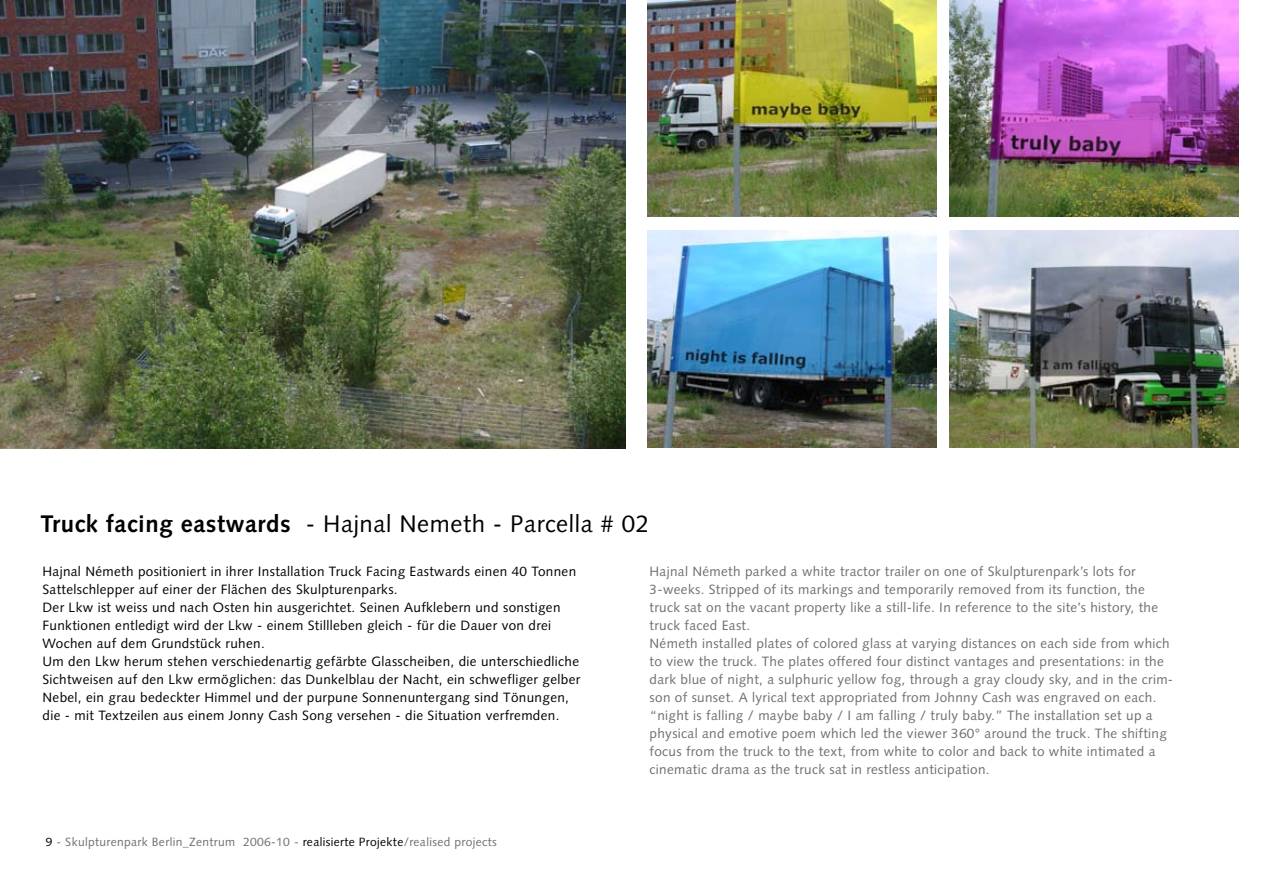
<style>
.page{position:relative;width:1263px;height:893px;background:#fff}
.page>*{position:absolute;margin:0;border:0;box-sizing:border-box;transform-origin:0 0}
.t1{font:24px "Syntax";letter-spacing:.025em;color:#000}
.t2{font:13.5px/18px "Syntax";letter-spacing:.025em;color:#6d6f71}
.t3{font:13.5px/18px "Syntax";letter-spacing:.025em;color:#000}
.t4{font:12px "Syntax";letter-spacing:.03em;color:#6d6f71}
.s1{font-weight:700}
.s2{color:#000}
</style>
<div class="page">
<img style="left:0;top:0;width:625px;height:449px">
<img style="left:950px;top:0;width:288px;height:217px">
<img style="left:648px;top:0;width:289px;height:217px">
<img style="left:950px;top:231px;width:288px;height:217px">
<img style="left:648px;top:231px;width:289px;height:217px">
<h1 class="t1" style="left:40px;top:510px;width:610px"><span class="s1">Truck facing eastwards</span> - Hajnal Nemeth - Parcella # 02</h1>
<p class="t3" style="left:43px;top:562px;width:539px">Hajnal Németh positioniert in ihrer Installation Truck Facing Eastwards einen 40 Tonnen Sattelschlepper auf einer der Flächen des Skulpturenparks.<br>Der Lkw ist weiss und nach Osten hin ausgerichtet. Seinen Aufklebern und sonstigen Funktionen entledigt wird der Lkw - einem Stillleben gleich - für die Dauer von drei Wochen auf dem Grundstück ruhen.<br>Um den Lkw herum stehen verschiedenartig gefärbte Glasscheiben, die unterschiedliche Sichtweisen auf den Lkw ermöglichen: das Dunkelblau der Nacht, ein schwefliger gelber Nebel, ein grau bedeckter Himmel und der purpune Sonnenuntergang sind Tönungen, die - mit Textzeilen aus einem Jonny Cash Song versehen - die Situation verfremden.</p>
<p class="t4" style="left:46px;top:835px;width:452px"><span class="s2">9</span> - Skulpturenpark Berlin_Zentrum 2006-10 - <span class="s2">realisierte Projekte</span>/realised projects</p>
<p class="t2" style="left:649px;top:562px;width:525px">Hajnal Németh parked a white tractor trailer on one of Skulpturenpark’s lots for 3-weeks. Stripped of its markings and temporarily removed from its function, the truck sat on the vacant property like a still-life. In reference to the site’s history, the truck faced East.<br>Németh installed plates of colored glass at varying distances on each side from which to view the truck. The plates offered four distinct vantages and presentations: in the dark blue of night, a sulphuric yellow fog, through a gray cloudy sky, and in the crim&shy;son of sunset. A lyrical text appropriated from Johnny Cash was engraved on each. “night is falling / maybe baby / I am falling / truly baby.” The installation set up a physical and emotive poem which led the viewer 360° around the truck. The shifting focus from the truck to the text, from white to color and back to white intimated a cinematic drama as the truck sat in restless anticipation.</p>
</div>
